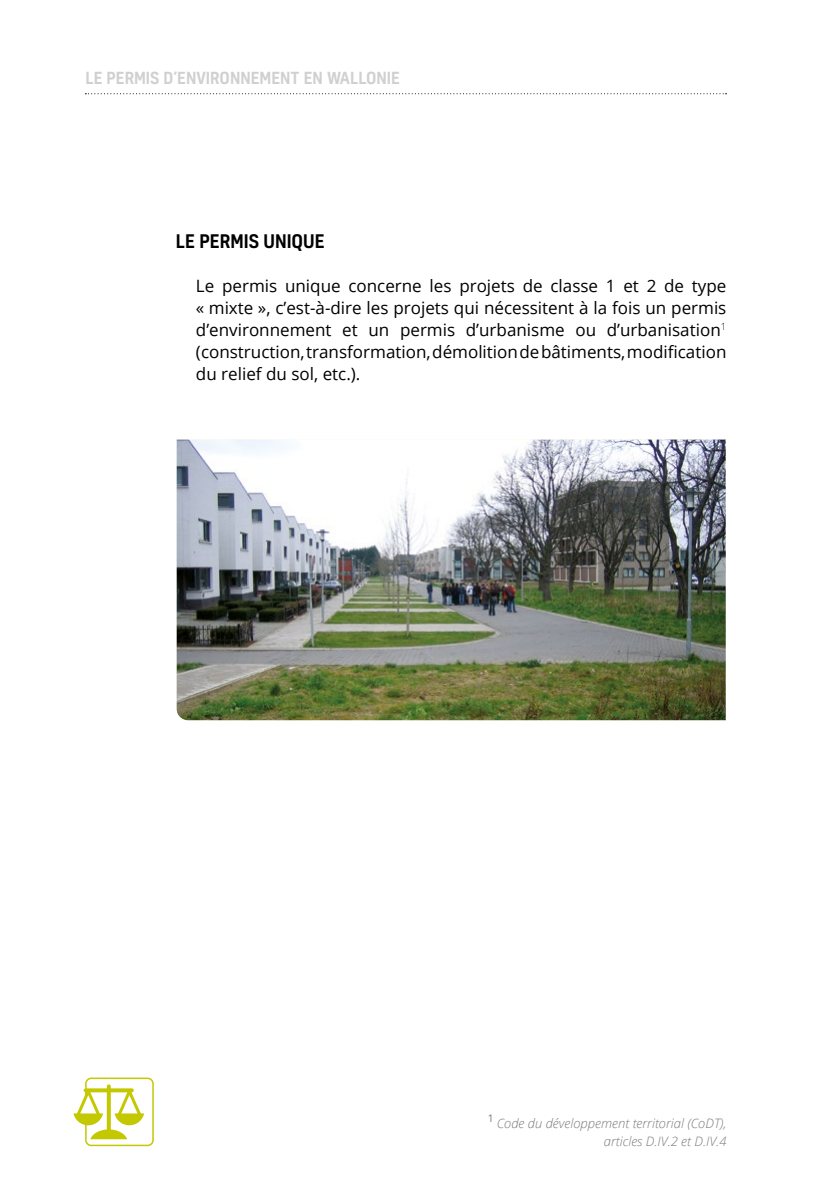
<style>
.page{position:relative;width:840px;height:1191px;background:#fff}
.page>*{position:absolute;margin:0;border:0;box-sizing:border-box;transform-origin:0 0}
.t1{font:500 18px "Kelson";color:#000}
.t2{font:17px/22px "Open Sans";color:#000;text-align:justify}
.t3{font:500 16px "Kelson";color:#d0d0d0}
.t4{font:italic 300 13px/18px "Open Sans";color:#7c7b7b;text-align:right}
.t5{font:10.4px "Open Sans";color:#7c7b7b}
</style>
<div class="page">
<svg style="left:85px;top:93px;width:641px;height:1px"></svg>
<div style="left:85px;top:1077px;width:69px;height:69px;border:2px solid #c4c800;border-radius:5px"></div>
<svg style="left:73px;top:1084px;width:71px;height:55px"></svg>
<img style="left:176px;top:439px;width:549px;height:281px">
<p class="t3" style="left:85px;top:67px;width:316px">LE PERMIS D’ENVIRONNEMENT EN WALLONIE</p>
<p class="t1" style="left:176px;top:229px;width:150px">LE PERMIS UNIQUE</p>
<p class="t2" style="left:196px;top:274px;width:531px">Le permis unique concerne les projets de classe 1 et 2 de type « mixte », c’est-à-dire les projets qui nécessitent à la fois un permis d’environnement et un permis d’urbanisme ou d’urbanisation<sup>1 </sup>(construction,transformation,démolitiondebâtiments,modification du relief du sol, etc.).</p>
<p class="t5" style="left:487px;top:1111px;width:8px">1</p>
<p class="t4" style="left:496px;top:1114px;width:231px">Code du développement territorial (CoDT), articles D.IV.2 et D.IV.4</p>
</div>
